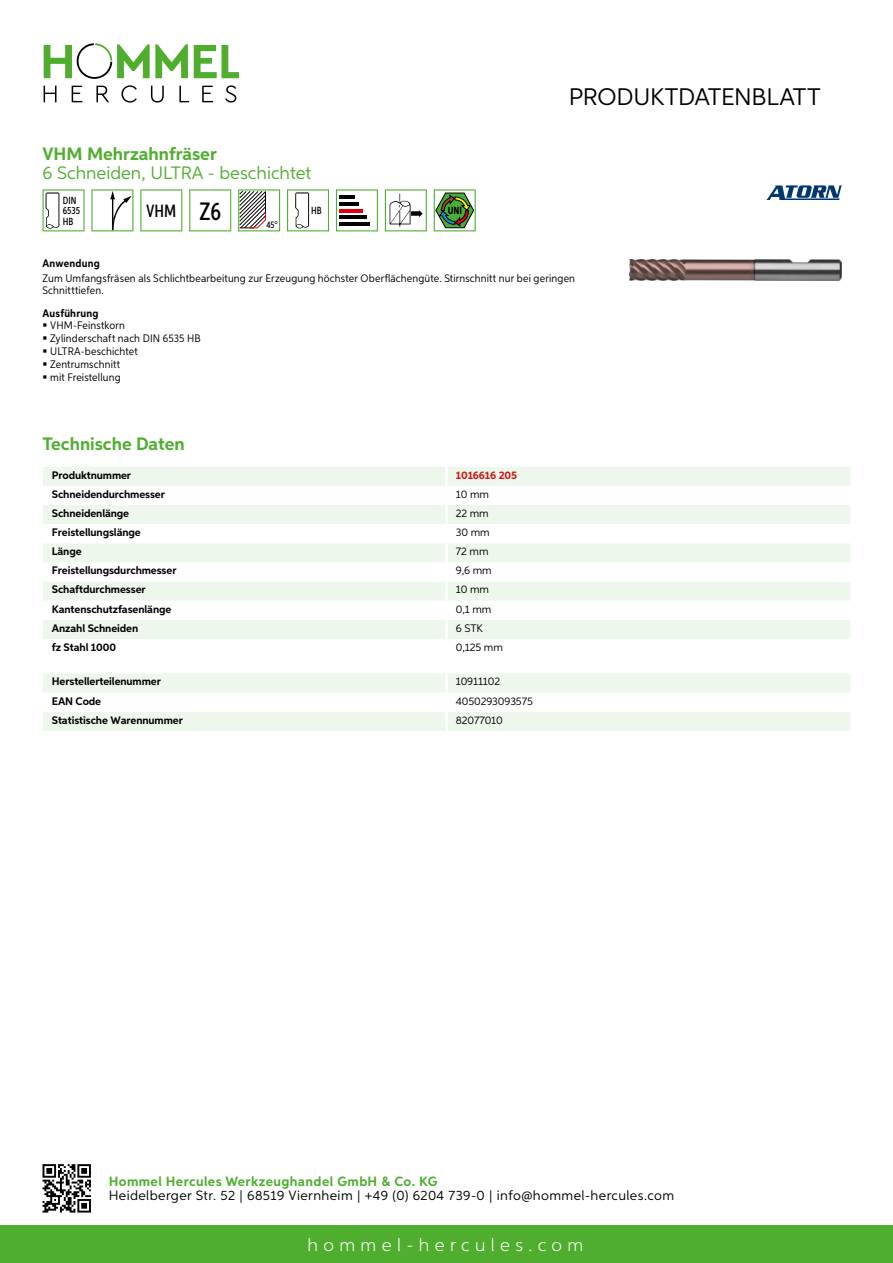
<style>
.page{position:relative;width:893px;height:1263px;background:#fff}
.page>*{position:absolute;margin:0;border:0;box-sizing:border-box;transform-origin:0 0}
.t1{font:24px "Aspira";letter-spacing:-.01em;color:#000}
.t2{font:700 18px "Aspira";color:#50ae2f}
.t3{font:18px "Aspira";color:#50ae2f}
.t4{font:300 18px "Aspira";letter-spacing:.3em;color:#fff}
.t5{font:500 17.85px "Aspira XX Nar";color:#000}
.t6{font:13.5px "Aspira";letter-spacing:.03em;color:#000}
.t7{font:700 13.5px "Aspira";letter-spacing:.03em;color:#50ae2f}
.t8{font:700 10.95px "Aspira";letter-spacing:-.01em;color:#000}
.t9{font:10.95px/12.8px "Aspira Nar";letter-spacing:.015em;color:#000}
.t10{font:10.95px "Aspira";letter-spacing:-.01em;color:#000}
.t11{font:700 10.95px "Aspira Nar";letter-spacing:.02em;color:#000}
.t12{font:700 10.95px "Aspira";letter-spacing:-.01em;color:#cd1013}
.t13{font:500 10.35px/10.4px "Aspira XX Nar";color:#000}
.t14{font:700 10.35px "Aspira XX Nar";color:#000}
.t15{font:500 9.6px "Aspira XX Nar";color:#000}
.s1{font-size:25.2px}
</style>
<div class="page">
<div style="left:0;top:1226px;width:893px;height:37px;background:#50ae2f"></div>
<svg style="left:43px;top:1164px;width:48px;height:48px"></svg>
<svg style="left:194px;top:45px;width:45px;height:33px"></svg>
<svg style="left:44px;top:43px;width:144px;height:36px"></svg>
<svg style="left:44px;top:86px;width:13px;height:16px"></svg>
<svg style="left:72px;top:86px;width:10px;height:16px"></svg>
<svg style="left:96px;top:86px;width:13px;height:16px"></svg>
<svg style="left:121px;top:85px;width:16px;height:18px"></svg>
<svg style="left:151px;top:86px;width:13px;height:17px"></svg>
<svg style="left:179px;top:86px;width:10px;height:16px"></svg>
<svg style="left:202px;top:86px;width:11px;height:16px"></svg>
<svg style="left:225px;top:85px;width:11px;height:18px"></svg>
<div style="left:43px;top:467px;width:807px;height:19px;background:#eef7eb"></div>
<svg style="left:43px;top:505px;width:807px;height:134px;fill:#eef7eb"></svg>
<hr style="left:445px;top:467px;width:3px;height:19px;background:#fff">
<hr style="left:445px;top:505px;width:3px;height:19px;background:#fff">
<hr style="left:445px;top:524px;width:3px;height:19px;background:#fff">
<hr style="left:445px;top:543px;width:3px;height:19px;background:#fff">
<hr style="left:445px;top:562px;width:3px;height:20px;background:#fff">
<hr style="left:445px;top:582px;width:3px;height:19px;background:#fff">
<hr style="left:445px;top:601px;width:3px;height:19px;background:#fff">
<hr style="left:445px;top:620px;width:3px;height:19px;background:#fff">
<svg style="left:43px;top:674px;width:807px;height:57px"></svg>
<hr style="left:445px;top:712px;width:3px;height:19px;background:#fff">
<svg style="left:43px;top:189px;width:42px;height:42px"></svg>
<svg style="left:91px;top:189px;width:42px;height:42px"></svg>
<svg style="left:140px;top:189px;width:42px;height:42px"></svg>
<svg style="left:189px;top:189px;width:42px;height:42px"></svg>
<svg style="left:238px;top:189px;width:42px;height:42px"></svg>
<svg style="left:287px;top:189px;width:42px;height:42px"></svg>
<svg style="left:336px;top:189px;width:42px;height:42px"></svg>
<hr style="left:339px;top:196px;width:16px;height:3px;background:#000">
<hr style="left:339px;top:202px;width:20px;height:4px;background:#000">
<hr style="left:339px;top:209px;width:23px;height:3px;background:#e3000b">
<hr style="left:339px;top:216px;width:27px;height:3px;background:#000">
<hr style="left:339px;top:222px;width:31px;height:4px;background:#000">
<svg style="left:385px;top:189px;width:42px;height:42px"></svg>
<svg style="left:434px;top:189px;width:42px;height:42px"></svg>
<img style="left:629px;top:259px;width:213px;height:21px">
<svg style="left:766px;top:185px;width:76px;height:15px"></svg>
<h2 class="t2" style="left:43px;top:142px;width:176px">VHM Mehrzahnfräser</h2>
<h2 class="t3" style="left:43px;top:162px;width:120px">6 Schneiden, ULTRA</h2>
<h2 class="t3" style="left:208px;top:162px;width:105px">- beschichtet</h2>
<p class="t13" style="left:63px;top:195px;width:19px">DIN<br>6535<br>HB</p>
<h3 class="t5" style="left:146px;top:200px;width:76px">VHM <span class="s1">Z6</span></h3>
<p class="t15" style="left:267px;top:219px;width:13px">45°</p>
<p class="t13" style="left:311px;top:205px;width:12px">HB</p>
<p class="t14" style="left:448px;top:205px;width:16px">UNI</p>
<h1 class="t1" style="left:569px;top:82px;width:253px">Produktdatenblatt</h1>
<p class="t11" style="left:43px;top:257px;width:59px">Anwendung</p>
<p class="t9" style="left:43px;top:273px;width:534px;line-height:12px">Zum Umfangsfräsen als Schlichtbearbeitung zur Erzeugung höchster Oberflächengüte. Stirnschnitt nur bei geringen<br>Schnitttiefen.</p>
<p class="t11" style="left:43px;top:306px;width:58px">Ausführung</p>
<p class="t9" style="left:50px;top:319px;width:152px">VHM-Feinstkorn<br>Zylinderschaft nach DIN 6535 HB<br>ULTRA-beschichtet<br>Zentrumschnitt<br>mit Freistellung</p>
<h2 class="t2" style="left:43px;top:433px;width:144px">Technische Daten</h2>
<p class="t8" style="left:52px;top:468px;width:81px">Produktnummer</p>
<p class="t12" style="left:456px;top:468px;width:63px">1016616 205</p>
<p class="t8" style="left:52px;top:487px;width:115px">Schneidendurchmesser</p>
<p class="t10" style="left:456px;top:487px;width:35px">10 mm</p>
<p class="t8" style="left:52px;top:506px;width:79px">Schneidenlänge</p>
<p class="t10" style="left:456px;top:506px;width:34px">22 mm</p>
<p class="t8" style="left:52px;top:526px;width:90px">Freistellungslänge</p>
<p class="t10" style="left:456px;top:526px;width:35px">30 mm</p>
<p class="t8" style="left:52px;top:545px;width:31px">Länge</p>
<p class="t10" style="left:456px;top:545px;width:34px">72 mm</p>
<p class="t8" style="left:52px;top:564px;width:126px">Freistellungsdurchmesser</p>
<p class="t10" style="left:456px;top:564px;width:37px">9,6 mm</p>
<p class="t8" style="left:52px;top:583px;width:95px">Schaftdurchmesser</p>
<p class="t10" style="left:456px;top:583px;width:35px">10 mm</p>
<p class="t8" style="left:52px;top:602px;width:121px">Kantenschutzfasenlänge</p>
<p class="t10" style="left:456px;top:602px;width:37px">0,1 mm</p>
<p class="t8" style="left:52px;top:621px;width:88px">Anzahl Schneiden</p>
<p class="t10" style="left:456px;top:621px;width:22px">6 STK</p>
<p class="t8" style="left:52px;top:640px;width:66px">fz Stahl 1000</p>
<p class="t10" style="left:456px;top:640px;width:49px">0,125 mm</p>
<p class="t8" style="left:52px;top:675px;width:111px">Herstellerteilenummer</p>
<p class="t10" style="left:456px;top:675px;width:46px">10911102</p>
<p class="t8" style="left:52px;top:694px;width:51px">EAN Code</p>
<p class="t10" style="left:456px;top:694px;width:78px">4050293093575</p>
<p class="t8" style="left:52px;top:713px;width:132px">Statistische Warennummer</p>
<p class="t10" style="left:456px;top:713px;width:49px">82077010</p>
<p class="t7" style="left:109px;top:1172px;width:330px">Hommel Hercules Werkzeughandel GmbH &amp; Co. KG</p>
<p class="t6" style="left:109px;top:1187px;width:567px">Heidelberger Str. 52 | 68519 Viernheim | +49 (0) 6204 739-0 | info@hommel-hercules.com</p>
<h2 class="t4" style="left:307px;top:1234px;width:277px">hommel-hercules.com</h2>
</div>
